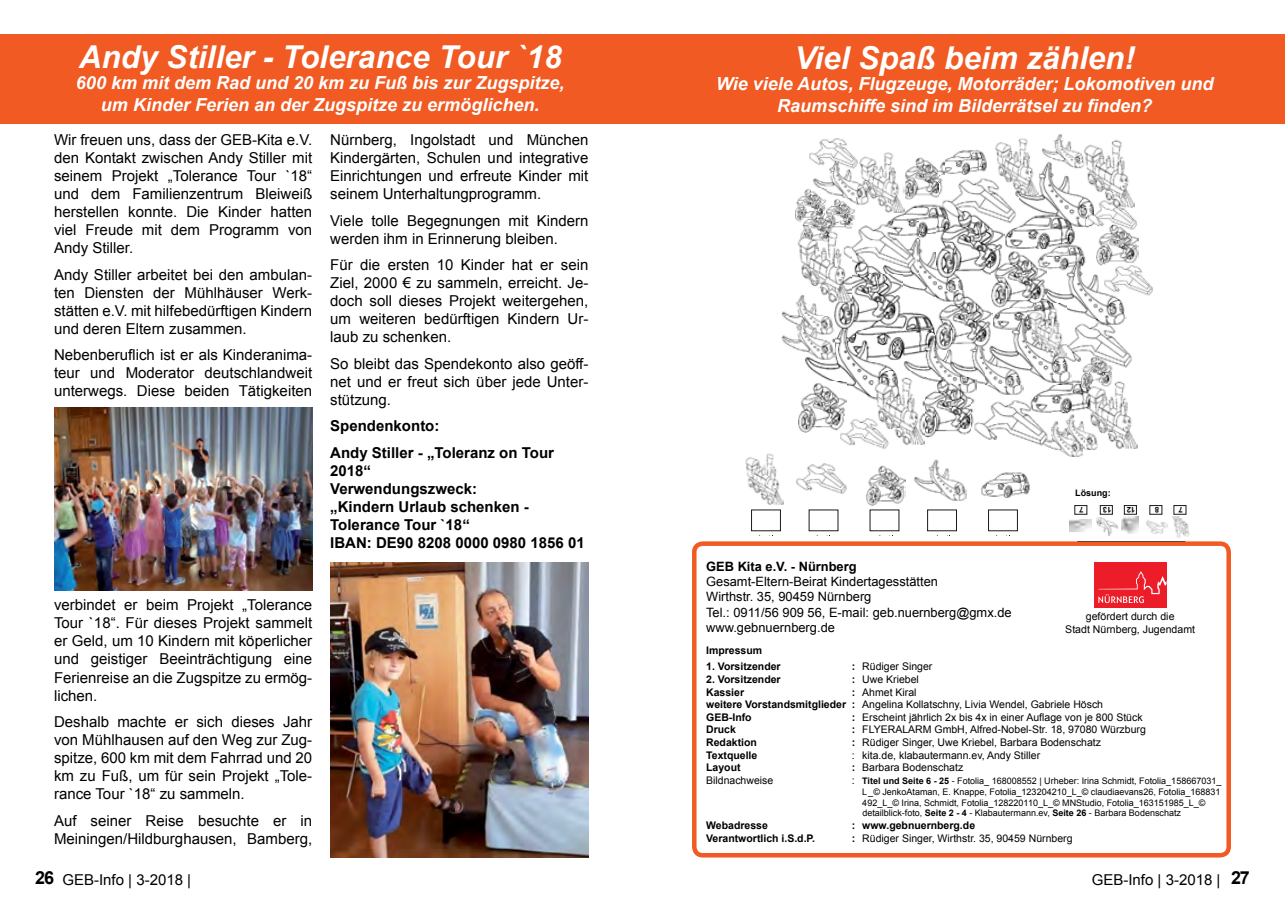
<style>
.page{position:relative;width:1285px;height:919px;background:#fff}
.page>*{position:absolute;margin:0;border:0;box-sizing:border-box;transform-origin:0 0}
.t1{font:italic 700 31.5px "Arial";color:#fff}
.t2{font:italic 700 18px/21.6px "Arial";color:#fff;text-align:center}
.t3{font:15px/18px "Arial";color:#000;text-align:justify}
.t4{font:700 15px/18px "Arial";color:#000}
.t5{font:12.9px/15.5px "Arial";color:#000}
.t6{font:700 12.9px "Arial";color:#000}
.t7{font:10.5px/12.6px "Arial";color:#000}
.t8{font:700 10.5px "Arial";color:#000}
.t9{font:9px/10.8px "Arial";color:#000}
.t10{font:700 9px "Arial";color:#000}
.t11{font:700 7.8px "Arial";color:#000}
.s1{font-weight:700}
.s2{font-size:10.5px}
.s3{font-weight:700;font-size:18px}
</style>
<div class="page">
<div style="left:0;top:34px;width:644px;height:89px;background:#f15a22"></div>
<div style="left:692px;top:541px;width:538px;height:316px;border:4px solid #f15a22;border-radius:9px"></div>
<div style="left:1093px;top:562px;width:73px;height:45px;background:#ed1c29"></div>
<svg style="left:1098px;top:571px;width:68px;height:32px"></svg>
<img style="left:54px;top:407px;width:258px;height:183px">
<img style="left:330px;top:562px;width:258px;height:295px">
<img style="left:1004px;top:229px;width:71px;height:20px">
<img style="left:901px;top:312px;width:34px;height:21px">
<img style="left:1034px;top:376px;width:51px;height:37px">
<img style="left:887px;top:204px;width:52px;height:30px">
<img style="left:944px;top:150px;width:43px;height:25px">
<img style="left:1035px;top:242px;width:50px;height:15px">
<img style="left:991px;top:307px;width:36px;height:7px">
<img style="left:805px;top:329px;width:96px;height:73px">
<img style="left:902px;top:234px;width:62px;height:64px">
<img style="left:901px;top:333px;width:45px;height:45px">
<img style="left:946px;top:350px;width:76px;height:45px">
<img style="left:1062px;top:413px;width:35px;height:37px">
<img style="left:781px;top:303px;width:48px;height:14px">
<img style="left:781px;top:317px;width:53px;height:43px">
<img style="left:1041px;top:134px;width:41px;height:25px">
<img style="left:1012px;top:159px;width:73px;height:70px">
<img style="left:1046px;top:257px;width:79px;height:62px">
<img style="left:985px;top:314px;width:85px;height:70px">
<img style="left:924px;top:378px;width:51px;height:59px">
<img style="left:813px;top:172px;width:45px;height:33px">
<img style="left:935px;top:291px;width:56px;height:59px">
<img style="left:834px;top:274px;width:68px;height:55px">
<img style="left:936px;top:207px;width:68px;height:71px">
<img style="left:991px;top:250px;width:55px;height:57px">
<img style="left:904px;top:157px;width:40px;height:43px">
<img style="left:795px;top:189px;width:31px;height:32px">
<img style="left:824px;top:198px;width:30px;height:27px">
<img style="left:801px;top:211px;width:31px;height:14px">
<img style="left:1080px;top:372px;width:32px;height:16px">
<img style="left:1096px;top:232px;width:41px;height:33px">
<img style="left:798px;top:382px;width:48px;height:50px">
<img style="left:1055px;top:319px;width:77px;height:53px">
<img style="left:839px;top:221px;width:79px;height:53px">
<img style="left:838px;top:416px;width:51px;height:33px">
<img style="left:809px;top:138px;width:49px;height:34px">
<img style="left:1102px;top:263px;width:51px;height:35px">
<img style="left:1085px;top:202px;width:52px;height:30px">
<img style="left:939px;top:175px;width:79px;height:52px">
<img style="left:1082px;top:139px;width:51px;height:69px">
<img style="left:1085px;top:375px;width:51px;height:73px">
<img style="left:873px;top:371px;width:51px;height:73px">
<img style="left:1027px;top:304px;width:38px;height:54px">
<img style="left:796px;top:225px;width:55px;height:78px">
<img style="left:993px;top:138px;width:44px;height:57px">
<img style="left:858px;top:152px;width:46px;height:60px">
<img style="left:1050px;top:419px;width:32px;height:38px">
<img style="left:971px;top:397px;width:79px;height:51px">
<div style="left:640px;top:34px;width:644px;height:89px;background:#f15a22"></div>
<svg style="left:751px;top:478px;width:267px;height:54px"></svg>
<img style="left:977px;top:472px;width:53px;height:26px">
<img style="left:912px;top:459px;width:53px;height:42px">
<img style="left:866px;top:465px;width:38px;height:40px">
<img style="left:745px;top:453px;width:38px;height:51px">
<img style="left:794px;top:463px;width:53px;height:34px">
<svg style="left:1069px;top:505px;width:121px;height:32px"></svg>
<img style="left:1069px;top:519px;width:21px;height:12px">
<img style="left:1096px;top:518px;width:22px;height:18px">
<img style="left:1121px;top:516px;width:16px;height:17px">
<img style="left:1172px;top:516px;width:16px;height:22px">
<img style="left:1145px;top:519px;width:22px;height:15px">
<div style="left:1173px;top:505px;width:12px;height:9px;border:1px solid #1f1a17"></div>
<div style="left:1149px;top:505px;width:12px;height:9px;border:1px solid #1f1a17"></div>
<div style="left:1123px;top:505px;width:13px;height:9px;border:1px solid #1f1a17"></div>
<div style="left:1099px;top:505px;width:13px;height:9px;border:1px solid #1f1a17"></div>
<div style="left:1074px;top:505px;width:12px;height:9px;border:1px solid #1f1a17"></div>
<h1 class="t1" style="left:79px;top:36px;width:484px">Andy Stiller - Tolerance Tour `18</h1>
<p class="t2" style="left:76px;top:73px;width:490px">600 km mit dem Rad und 20 km zu Fuß bis zur Zugspitze, um Kinder Ferien an der Zugspitze zu ermöglichen.</p>
<p class="t3" style="left:54px;top:131px;width:260px">Wir freuen uns, dass der GEB-Kita e.V. den Kontakt zwischen Andy Stiller mit seinem Projekt „Tolerance Tour `18“ und dem Familienzentrum Bleiweiß herstellen konnte. Die Kinder hatten viel Freude mit dem Programm von Andy Stiller.</p>
<p class="t3" style="left:54px;top:265px;width:260px">Andy Stiller arbeitet bei den ambulan&shy;ten Diensten der Mühlhäuser Werk&shy;stätten e.V. mit hilfebedürftigen Kindern und deren Eltern zusammen.</p>
<p class="t3" style="left:54px;top:346px;width:260px">Nebenberuflich ist er als Kinderanima&shy;teur und Moderator deutschlandweit unterwegs. Diese beiden Tätigkeiten</p>
<p class="t3" style="left:330px;top:131px;width:260px">Nürnberg, Ingolstadt und München Kindergärten, Schulen und integrative Einrichtungen und erfreute Kinder mit seinem Unterhaltungprogramm.</p>
<p class="t3" style="left:330px;top:211px;width:260px">Viele tolle Begegnungen mit Kindern werden ihm in Erinnerung bleiben.</p>
<p class="t3" style="left:330px;top:256px;width:260px">Für die ersten 10 Kinder hat er sein Ziel, 2000 € zu sammeln, erreicht. Je&shy;doch soll dieses Projekt weitergehen, um weiteren bedürftigen Kindern Ur&shy;laub zu schenken.</p>
<p class="t3" style="left:330px;top:354px;width:260px">So bleibt das Spendekonto also geöff&shy;net und er freut sich über jede Unter&shy;stützung.</p>
<p class="t4" style="left:330px;top:413px;width:225px;line-height:26.5px">Spendenkonto:<br>Andy Stiller - „Toleranz on Tour</p>
<p class="t4" style="left:330px;top:462px;width:256px">2018“<br>Verwendungszweck:<br>„Kindern Urlaub schenken -<br>Tolerance Tour `18“<br>IBAN: DE90 8208 0000 0980 1856 01</p>
<p class="t3" style="left:54px;top:596px;width:260px">verbindet er beim Projekt „Tolerance Tour `18“. Für dieses Projekt sammelt er Geld, um 10 Kindern mit köperlicher und geistiger Beeinträchtigung eine Ferienreise an die Zugspitze zu ermög&shy;lichen.</p>
<p class="t3" style="left:54px;top:712px;width:260px">Deshalb machte er sich dieses Jahr von Mühlhausen auf den Weg zur Zug&shy;spitze, 600 km mit dem Fahrrad und 20 km zu Fuß, um für sein Projekt „Tole&shy;rance Tour `18“ zu sammeln.</p>
<p class="t3" style="left:54px;top:811px;width:260px">Auf seiner Reise besuchte er in<br>Meiningen/Hildburghausen, Bamberg,</p>
<h1 class="t1" style="left:794px;top:37px;width:342px">Viel Spaß beim zählen!</h1>
<p class="t2" style="left:716px;top:74px;width:499px">Wie viele Autos, Flugzeuge, Motorräder; Lokomotiven und<br>Raumschiffe sind im Bilderrätsel zu finden?</p>
<p class="t6" style="left:706px;top:557px;width:152px">GEB Kita e.V. - Nürnberg</p>
<p class="t5" style="left:706px;top:574px;width:307px">Gesamt-Eltern-Beirat Kindertagesstätten<br>Wirthstr. 35, 90459 Nürnberg<br>Tel.: 0911/56 909 56, E-mail: geb.nuernberg@gmx.de www.gebnuernberg.de</p>
<p class="t10" style="left:1075px;top:487px;width:37px">Lösung:</p>
<p class="t11" style="left:1083px;top:514px;width:6px;rotate:-180deg">7</p>
<p class="t11" style="left:1111px;top:514px;width:10px;rotate:-180deg">13</p>
<p class="t11" style="left:1135px;top:514px;width:10px;rotate:-180deg">12</p>
<p class="t11" style="left:1158px;top:514px;width:6px;rotate:-180deg">8</p>
<p class="t11" style="left:1182px;top:514px;width:6px;rotate:-180deg">7</p>
<p class="t7" style="left:1065px;top:610px;width:131px;text-align:center">gefördert durch die<br>Stadt Nürnberg, Jugendamt</p>
<p class="t8" style="left:706px;top:643px;width:58px">Impressum</p>
<p class="t8" style="left:706px;top:659px;width:76px">1. Vorsitzender</p>
<p class="t7" style="left:851px;top:660px;width:82px"><span class="s1">:</span> Rüdiger Singer</p>
<p class="t8" style="left:706px;top:672px;width:76px">2. Vorsitzender</p>
<p class="t7" style="left:851px;top:673px;width:69px"><span class="s1">:</span> Uwe Kriebel</p>
<p class="t8" style="left:706px;top:685px;width:39px">Kassier</p>
<p class="t7" style="left:706px;top:685px;width:398px;text-indent:145px"><span class="s1">:</span> Ahmet Kiral<br><span class="s1">weitere Vorstandsmitglieder :</span> Angelina Kollatschny, Livia Wendel, Gabriele Hösch<br><span class="s1">GEB-Info</span></p>
<p class="t7" style="left:851px;top:711px;width:292px"><span class="s1">:</span> Erscheint jährlich 2x bis 4x in einer Auflage von je 800 Stück</p>
<p class="t8" style="left:706px;top:722px;width:31px">Druck</p>
<p class="t7" style="left:851px;top:723px;width:295px"><span class="s1">:</span> FLYERALARM GmbH, Alfred-Nobel-Str. 18, 97080 Würzburg</p>
<p class="t8" style="left:706px;top:735px;width:52px">Redaktion</p>
<p class="t7" style="left:851px;top:736px;width:251px"><span class="s1">:</span> Rüdiger Singer, Uwe Kriebel, Barbara Bodenschatz</p>
<p class="t8" style="left:706px;top:748px;width:53px">Textquelle</p>
<p class="t7" style="left:851px;top:748px;width:190px">: kita.de, klabautermann.ev, Andy Stiller</p>
<p class="t8" style="left:706px;top:760px;width:36px">Layout</p>
<p class="t7" style="left:851px;top:761px;width:113px"><span class="s1">:</span> Barbara Bodenschatz</p>
<p class="t7" style="left:706px;top:774px;width:69px">Bildnachweise</p>
<p class="t9" style="left:862px;top:775px;width:360px;text-indent:-11px"><span class="s2">:</span> <span class="s1">Titel und Seite 6 - 25</span> - Fotolia_ 168008552 | Urheber: Irina Schmidt, Fotolia_158667031_ L_© JenkoAtaman, E. Knappe, Fotolia_123204210_L_© claudiaevans26, Fotolia_168831<br>492_L_© Irina, Schmidt, Fotolia_128220110_L_© MNStudio, Fotolia_163151985_L_© detailblick-foto, <span class="s1">Seite 2 - 4</span> - Klabautermann.ev, <span class="s1">Seite 26</span> - Barbara Bodenschatz</p>
<p class="t8" style="left:706px;top:818px;width:63px">Webadresse</p>
<p class="t8" style="left:851px;top:818px;width:125px">: www.gebnuernberg.de</p>
<p class="t8" style="left:706px;top:830px;width:110px">Verantwortlich i.S.d.P.</p>
<p class="t7" style="left:851px;top:831px;width:222px"><span class="s1">:</span> Rüdiger Singer, Wirthstr. 35, 90459 Nürnberg</p>
<p class="t3" style="left:35px;top:871px;width:157px"><span class="s3">26</span> GEB-Info | 3-2018 |</p>
<p class="t3" style="left:1091px;top:871px;width:159px">GEB-Info | 3-2018 | <span class="s3">27</span></p>
</div>
